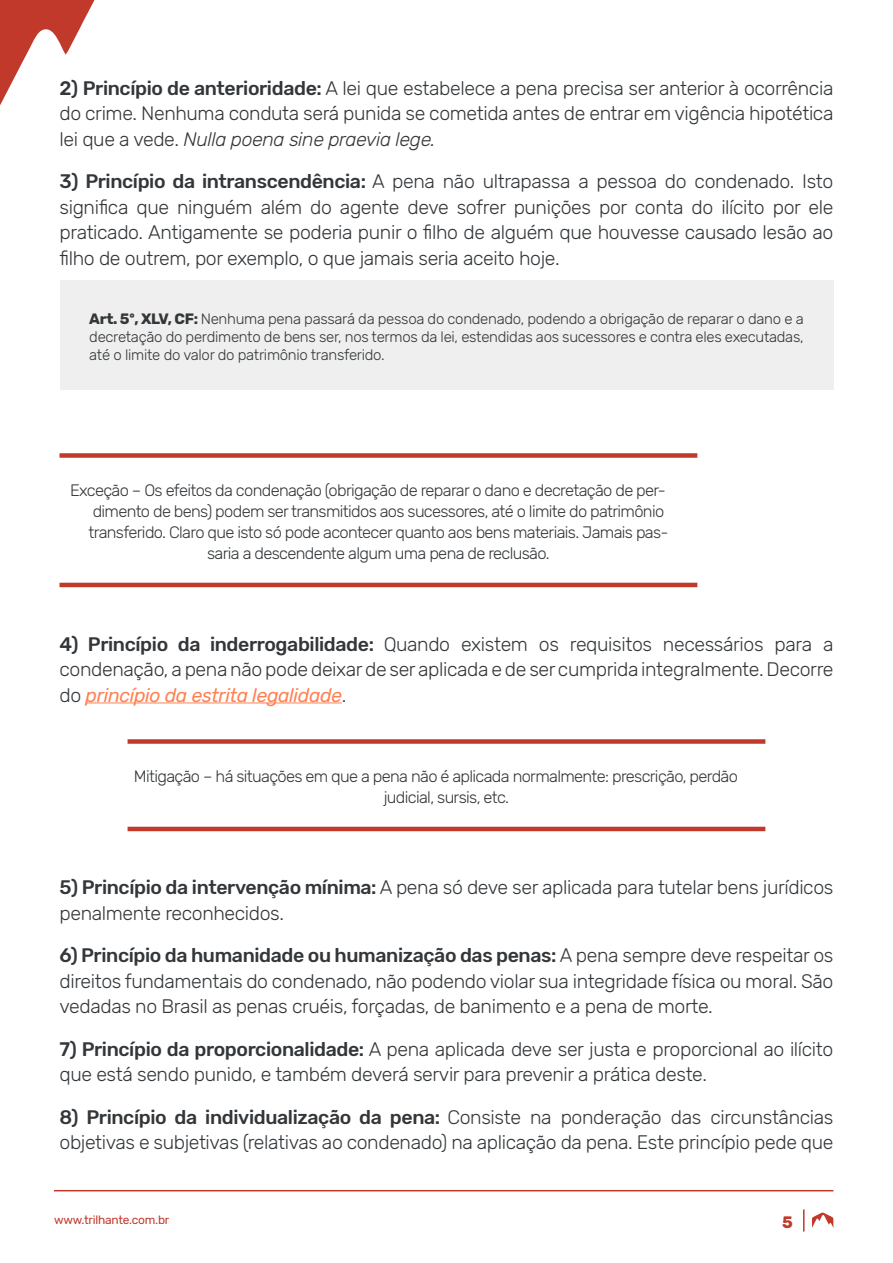
<style>
.page{position:relative;width:893px;height:1263px;background:#fff}
.page>*{position:absolute;margin:0;border:0;box-sizing:border-box;transform-origin:0 0}
.Parágrafo_Texto{font:300 19.5px/25.5px "Rubik";letter-spacing:-.02em;color:#33373a;text-align:justify}
.Importante{font:300 16.5px/21px "Rubik";letter-spacing:-.04em;color:#33373a}
.t1{font:700 16.5px "Rubik";color:#c0392b}
.Citação_de_Lei_Artig{font:300 15px/18px "Rubik";letter-spacing:-.02em;color:#33373a;text-align:justify}
.t2{font:12px "Rubik";letter-spacing:-.02em;color:#c0392b}
.s1{font-weight:500}
.s2{font-style:italic}
.s3{font-weight:700}
.s4{font-weight:400;font-style:italic;color:#ff8052}
</style>
<div class="page">
<svg style="left:0;top:0;width:95px;height:105px"></svg>
<svg style="left:803px;top:1209px;width:1px;height:22px"></svg>
<svg style="left:811px;top:1212px;width:23px;height:16px"></svg>
<hr style="left:54px;top:1190px;width:779px;height:1px;background:#c0392b">
<hr style="left:86px;top:702px;width:256px;height:1px;background:#ff8052">
<div style="left:60px;top:280px;width:773px;height:109px;background:#eeefee"></div>
<div style="left:60px;top:453px;width:637px;height:5px;background:#c0392b"></div>
<hr style="left:60px;top:583px;width:637px;height:4px;background:#c0392b">
<div style="left:128px;top:739px;width:637px;height:5px;background:#c0392b"></div>
<hr style="left:128px;top:827px;width:637px;height:4px;background:#c0392b">
<p class="Parágrafo_Texto" style="left:60px;top:76px;width:775px"><span class="s1">2) Princípio de anterioridade:</span> A lei que estabelece a pena precisa ser anterior à ocorrência do crime. Nenhuma conduta será punida se cometida antes de entrar em vigência hipotética lei que a vede. <span class="s2">Nulla poena sine praevia lege.</span></p>
<p class="Parágrafo_Texto" style="left:60px;top:169px;width:775px"><span class="s1">3) Princípio da intranscendência:</span> A pena não ultrapassa a pessoa do condenado. Isto significa que ninguém além do agente deve sofrer punições por conta do ilícito por ele praticado. Antigamente se poderia punir o filho de alguém que houvesse causado lesão ao filho de outrem, por exemplo, o que jamais seria aceito hoje.</p>
<p class="Citação_de_Lei_Artig" style="left:89px;top:310px;width:716px"><span class="s3">Art. 5º, XLV, CF:</span> Nenhuma pena passará da pessoa do condenado, podendo a obrigação de reparar o dano e a decretação do perdimento de bens ser, nos termos da lei, estendidas aos sucessores e contra eles executadas, até o limite do valor do patrimônio transferido.</p>
<p class="Importante" style="left:70px;top:481px;width:597px">Exceção – Os efeitos da condenação (obrigação de reparar o dano e decretação de per-</p>
<p class="Importante" style="left:93px;top:502px;width:573px">dimento de bens) podem ser transmitidos aos sucessores, até o limite do patrimônio</p>
<p class="Importante" style="left:89px;top:523px;width:581px">transferido. Claro que isto só pode acontecer quanto aos bens materiais. Jamais pas-</p>
<p class="Importante" style="left:207px;top:544px;width:344px">saria a descendente algum uma pena de reclusão.</p>
<p class="Parágrafo_Texto" style="left:60px;top:632px;width:775px"><span class="s1">4) Princípio da inderrogabilidade:</span> Quando existem os requisitos necessários para a condenação, a pena não pode deixar de ser aplicada e de ser cumprida integralmente. Decorre do <span class="s4">princípio da estrita legalidade</span>.</p>
<p class="Importante" style="left:384px;top:767px;width:356px;text-indent:-250px">Mitigação – há situações em que a pena não é aplicada normalmente: prescrição, perdão judicial, sursis, etc.</p>
<p class="Parágrafo_Texto" style="left:60px;top:875px;width:775px"><span class="s1">5) Princípio da intervenção mínima:</span> A pena só deve ser aplicada para tutelar bens jurídicos penalmente reconhecidos.</p>
<p class="Parágrafo_Texto" style="left:60px;top:943px;width:775px"><span class="s1">6) Princípio da humanidade ou humanização das penas:</span> A pena sempre deve respeitar os direitos fundamentais do condenado, não podendo violar sua integridade física ou moral. São vedadas no Brasil as penas cruéis, forçadas, de banimento e a pena de morte.</p>
<p class="Parágrafo_Texto" style="left:60px;top:1036px;width:775px"><span class="s1">7) Princípio da proporcionalidade:</span> A pena aplicada deve ser justa e proporcional ao ilícito que está sendo punido, e também deverá servir para prevenir a prática deste.</p>
<p class="Parágrafo_Texto" style="left:60px;top:1104px;width:775px"><span class="s1">8) Princípio da individualização da pena:</span> Consiste na ponderação das circunstâncias objetivas e subjetivas (relativas ao condenado) na aplicação da pena. Este princípio pede que</p>
<p class="t2" style="left:54px;top:1213px;width:117px">www.trilhante.com.br</p>
<p class="t1" style="left:782px;top:1212px;width:12px">5</p>
</div>
